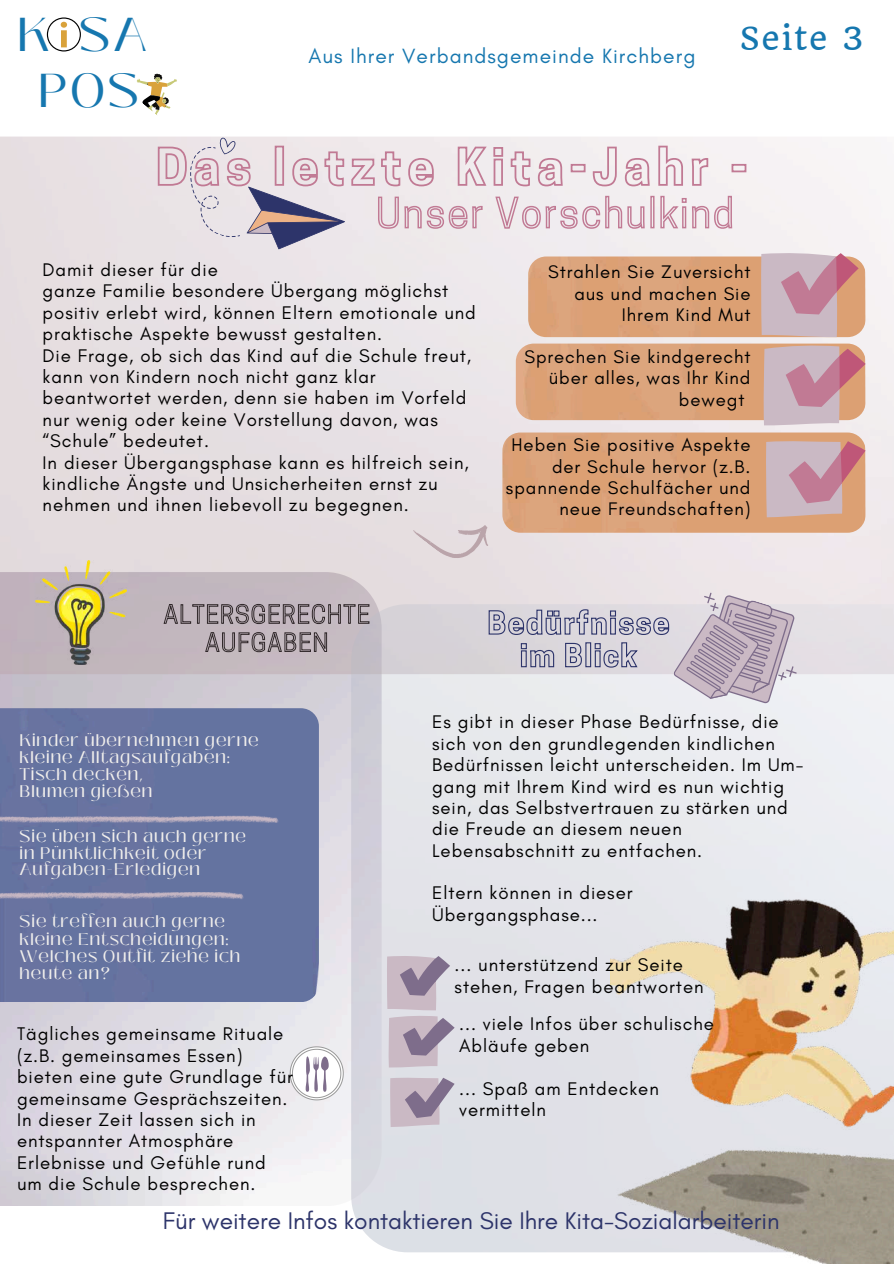
<style>
.page{position:relative;width:894px;height:1264px;background:#fff}
.page>*{position:absolute;margin:0;border:0;box-sizing:border-box;transform-origin:0 0}
.t1{font:47.4px/55.9px "Black Mango";color:#1677af;text-align:center}
.t2{font:31.35px "Quando";letter-spacing:.05em;color:#1677af}
.t3{font:24.45px "Glacial Indifference";color:#2d346a}
.t4{font:21px "Glacial Indifference";letter-spacing:.05em;color:#1677af}
.t5{font:18.6px/21.3px "Glacial Indifference";letter-spacing:.05em;color:#000}
.t6{font:16.8px/16.8px "Black Mango";letter-spacing:.05em;color:#f1efec}
</style>
<div class="page">
<svg style="left:137px;top:73px;width:40px;height:42px"></svg>
<div style="left:47px;top:17px;width:34px;height:34px;border:1px solid #000;border-radius:50%"></div>
<svg style="left:61px;top:22px;width:6px;height:25px"></svg>
<img style="left:0;top:674px;width:351px;height:531px">
<img style="left:0;top:136px;width:893px;height:538px">
<div style="left:515px;top:343px;width:350px;height:77px;background:#dca078;border-radius:18px"></div>
<img style="left:610px;top:899px;width:283px;height:364px">
<svg style="left:387px;top:955px;width:67px;height:171px"></svg>
<div style="left:0;top:708px;width:319px;height:293px;background:#6473a0"></div>
<img style="left:528px;top:256px;width:232px;height:81px">
<img style="left:502px;top:432px;width:363px;height:100px;border-radius:18px">
<svg style="left:760px;top:252px;width:105px;height:265px"></svg>
<svg style="left:0;top:815px;width:285px;height:8px"></svg>
<svg style="left:0;top:892px;width:250px;height:7px"></svg>
<svg style="left:290px;top:1046px;width:54px;height:54px"></svg>
<svg style="left:412px;top:492px;width:85px;height:81px"></svg>
<img style="left:35px;top:560px;width:92px;height:104px">
<svg style="left:488px;top:592px;width:308px;height:115px"></svg>
<svg style="left:163px;top:603px;width:207px;height:21px"></svg>
<svg style="left:204px;top:631px;width:123px;height:21px"></svg>
<svg style="left:157px;top:136px;width:590px;height:137px"></svg>
<h1 class="t1" style="left:17px;top:7px;width:132px">K SA<br>POS</h1>
<p class="t4" style="left:308px;top:43px;width:388px">Aus Ihrer Verbandsgemeinde Kirchberg</p>
<h2 class="t2" style="left:739px;top:19px;width:126px">Seite 3</h2>
<p class="t5" style="left:43px;top:259px;width:434px">Damit dieser für die<br>ganze Familie besondere Übergang möglichst positiv erlebt wird, können Eltern emotionale und praktische Aspekte bewusst gestalten.<br>Die Frage, ob sich das Kind auf die Schule freut, kann von Kindern noch nicht ganz klar beantwortet werden, denn sie haben im Vorfeld nur wenig oder keine Vorstellung davon, was “Schule” bedeutet.<br>In dieser Übergangsphase kann es hilfreich sein, kindliche Ängste und Unsicherheiten ernst zu nehmen und ihnen liebevoll zu begegnen.</p>
<p class="t5" style="left:548px;top:261px;width:204px;text-align:right">Strahlen Sie Zuversicht aus und machen Sie<br>Ihrem Kind Mut</p>
<p class="t5" style="left:524px;top:346px;width:227px">Sprechen Sie kindgerecht</p>
<p class="t5" style="left:548px;top:367px;width:203px">über alles, was Ihr Kind</p>
<p class="t5" style="left:678px;top:388px;width:67px">bewegt</p>
<p class="t5" style="left:506px;top:434px;width:246px;text-align:right">Heben Sie positive Aspekte der Schule hervor (z.B. spannende Schulfächer und neue Freundschaften)</p>
<p class="t6" style="left:20px;top:732px;width:240px">Kinder übernehmen gerne kleine Alltagsaufgaben:<br>Tisch decken,<br>Blumen gießen</p>
<p class="t6" style="left:20px;top:827px;width:228px">Sie üben sich auch gerne in Pünktlichkeit oder<br>Aufgaben-Erledigen</p>
<p class="t6" style="left:20px;top:912px;width:222px;line-height:17.4px">Sie treffen auch gerne kleine Entscheidungen:<br>Welches Outfit ziehe ich heute an?</p>
<p class="t5" style="left:17px;top:1023px;width:277px">Tägliches gemeinsame Rituale (z.B. gemeinsames Essen) bieten eine gute Grundlage für gemeinsame Gesprächszeiten.<br>In dieser Zeit lassen sich in entspannter Atmosphäre<br>Erlebnisse und Gefühle rund um die Schule besprechen.</p>
<p class="t5" style="left:432px;top:711px;width:373px">Es gibt in dieser Phase Bedürfnisse, die sich von den grundlegenden kindlichen Bedürfnissen leicht unterscheiden. Im Um&shy;gang mit Ihrem Kind wird es nun wichtig sein, das Selbstvertrauen zu stärken und die Freude an diesem neuen Lebensabschnitt zu entfachen.</p>
<p class="t5" style="left:432px;top:882px;width:202px">Eltern können in dieser<br>Übergangsphase...</p>
<p class="t5" style="left:454px;top:954px;width:250px">... unterstützend zur Seite stehen, Fragen beantworten</p>
<p class="t5" style="left:459px;top:1013px;width:256px">... viele Infos über schulische<br>Abläufe geben</p>
<p class="t5" style="left:459px;top:1077px;width:201px">... Spaß am Entdecken vermitteln</p>
<h3 class="t3" style="left:163px;top:1205px;width:618px">Für weitere Infos kontaktieren Sie Ihre Kita-Sozialarbeiterin</h3>
</div>
